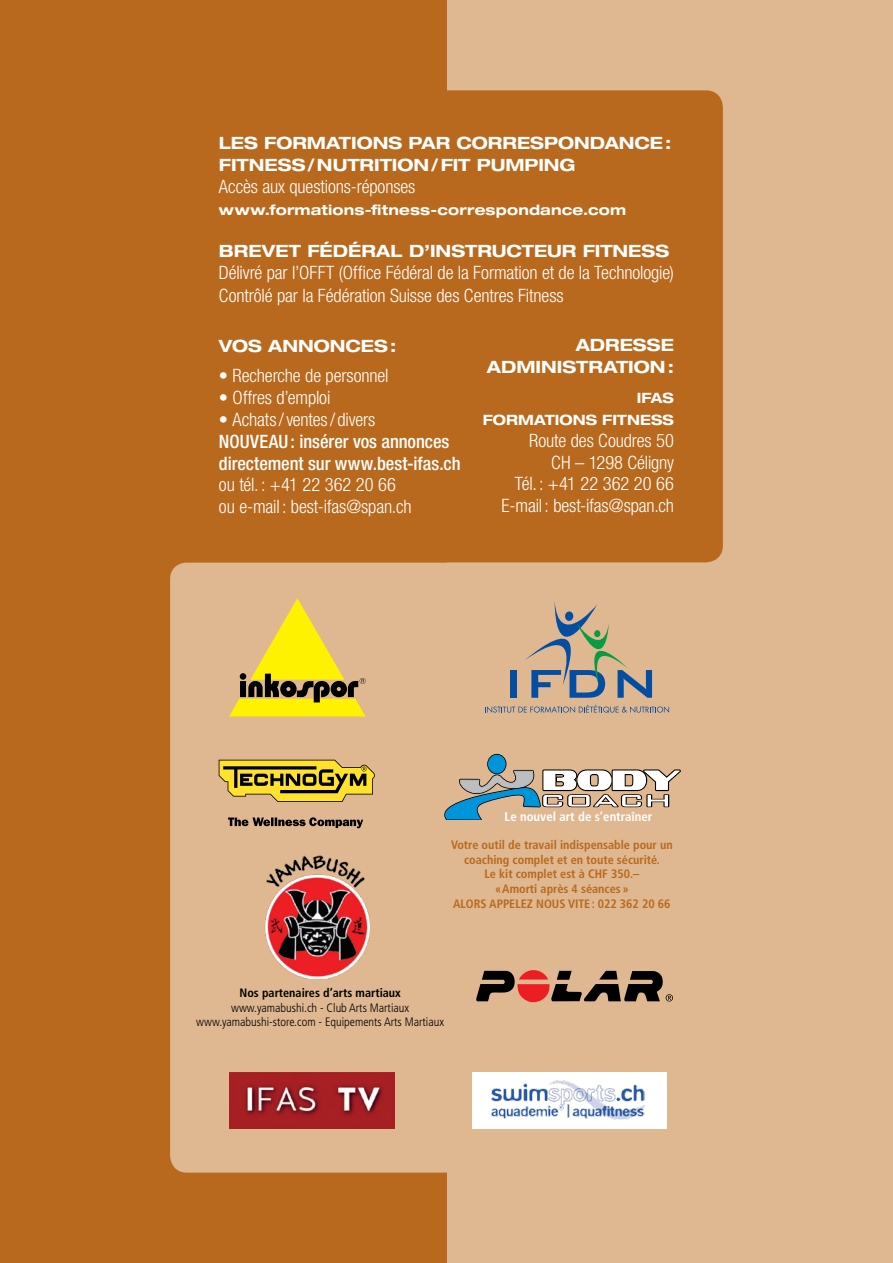
<style>
.page{position:relative;width:893px;height:1263px;background:#fff}
.page>*{position:absolute;margin:0;border:0;box-sizing:border-box;transform-origin:0 0}
.t1{font:300 condensed 18.45px/21.8px "Helvetica Neue LT Std";letter-spacing:-.005em;color:#fff}
.t2{font:500 condensed 18.45px/21.9px "Helvetica Neue LT Std";letter-spacing:-.005em;color:#fff}
.t3{font:700 expanded 16.95px/21.6px "Helvetica Neue LT Std";color:#fff}
.t4{font:700 expanded 14.25px/21.8px "Helvetica Neue LT Std";letter-spacing:.01em;color:#fff;text-align:right}
.t5{font:700 condensed 12.75px "Frutiger LT Std";color:#fff}
.t6{font:700 condensed 12.15px/14.5px "Frutiger LT Std";color:#b9691d;text-align:center}
.t7{font:300 condensed 12.15px/14.5px "Frutiger LT Std";color:#000;text-align:center}
.t8{font:700 condensed 12.15px "Frutiger LT Std";color:#000}
.s1{font-weight:100}
.s2{font-weight:300}
</style>
<div class="page">
<div style="left:446px;top:0;width:447px;height:1263px;background:#dfb791"></div>
<div style="left:0;top:0;width:446px;height:1263px;background:#b9691d"></div>
<div style="left:170px;top:562px;width:553px;height:610px;background:#dfb791;border-radius:17px"></div>
<div style="left:170px;top:90px;width:553px;height:472px;background:#b9691d;border-radius:17px"></div>
<svg style="left:229px;top:599px;width:137px;height:117px"></svg>
<svg style="left:476px;top:970px;width:197px;height:32px"></svg>
<div style="left:487px;top:754px;width:19px;height:20px;border:3px solid #000;border-radius:50%"></div>
<div style="left:488px;top:755px;width:17px;height:18px;background:#0095da;border-radius:50%"></div>
<div style="left:488px;top:755px;width:17px;height:18px;border:1px solid #0095da;border-radius:50%"></div>
<svg style="left:444px;top:769px;width:237px;height:51px"></svg>
<img style="left:265px;top:855px;width:105px;height:125px">
<div style="left:472px;top:1072px;width:195px;height:57px;background:#fff"></div>
<img style="left:491px;top:1080px;width:154px;height:40px">
<img style="left:229px;top:1072px;width:165px;height:57px">
<svg style="left:228px;top:817px;width:135px;height:11px"></svg>
<svg style="left:219px;top:760px;width:156px;height:42px"></svg>
<div style="left:510px;top:670px;width:6px;height:28px;background:#034ea2"></div>
<svg style="left:525px;top:601px;width:127px;height:97px"></svg>
<div style="left:594px;top:630px;width:6px;height:7px;background:#079c42;border-radius:50%"></div>
<svg style="left:485px;top:705px;width:184px;height:8px"></svg>
<p class="t3" style="left:219px;top:132px;width:454px">LES FORMATIONS PAR CORRESPONDANCE:<br>FITNESS/NUTRITION/FIT PUMPING</p>
<p class="t1" style="left:219px;top:175px;width:198px">Accès aux questions-réponses</p>
<p class="t4" style="left:219px;top:198px;width:409px">www.formations-fitness-correspondance.com</p>
<p class="t3" style="left:219px;top:240px;width:452px">BREVET FÉDÉRAL D’INSTRUCTEUR FITNESS</p>
<p class="t1" style="left:219px;top:262px;width:456px;line-height:22.2px">Délivré par l’OFFT (Office Fédéral de la Formation et de la Technologie)<br>Contrôlé par la Fédération Suisse des Centres Fitness</p>
<p class="t3" style="left:219px;top:335px;width:179px">VOS ANNONCES:</p>
<p class="t1" style="left:219px;top:365px;width:171px"><span class="s1">•</span> Recherche de personnel</p>
<p class="t1" style="left:219px;top:386px;width:113px"><span class="s1">•</span> Offres d’emploi</p>
<p class="t2" style="left:219px;top:408px;width:243px"><span class="s1">•</span> <span class="s2">Achats/ventes/ divers<br></span>NOUVEAU: insérer vos annonces directement sur www.best-ifas.ch</p>
<p class="t1" style="left:219px;top:474px;width:194px">ou tél. : +41 22 362 20 66 ou e-mail : best-ifas@span.ch</p>
<p class="t3" style="left:487px;top:334px;width:189px;text-align:right">ADRESSE<br>ADMINISTRATION:</p>
<p class="t4" style="left:483px;top:387px;width:193px">IFAS<br>FORMATIONS FITNESS</p>
<p class="t1" style="left:502px;top:429px;width:174px;text-align:right">Route des Coudres 50<br>CH – 1298 Céligny<br>Tél. : +41 22 362 20 66<br>E-mail : best-ifas@span.ch</p>
<p class="t5" style="left:505px;top:809px;width:149px">Le nouvel art de s’entraîner</p>
<p class="t6" style="left:451px;top:838px;width:223px">Votre outil de travail indispensable pour un coaching complet et en toute sécurité.<br>Le kit complet est à CHF 350.–<br>«Amorti après 4 séances»<br>ALORS APPELEZ NOUS VITE: 022 362 20 66</p>
<p class="t8" style="left:240px;top:986px;width:163px">Nos partenaires d’arts martiaux</p>
<p class="t7" style="left:196px;top:1000px;width:249px">www.yamabushi.ch - Club Arts Martiaux www.yamabushi-store.com - Equipements Arts Martiaux</p>
</div>
